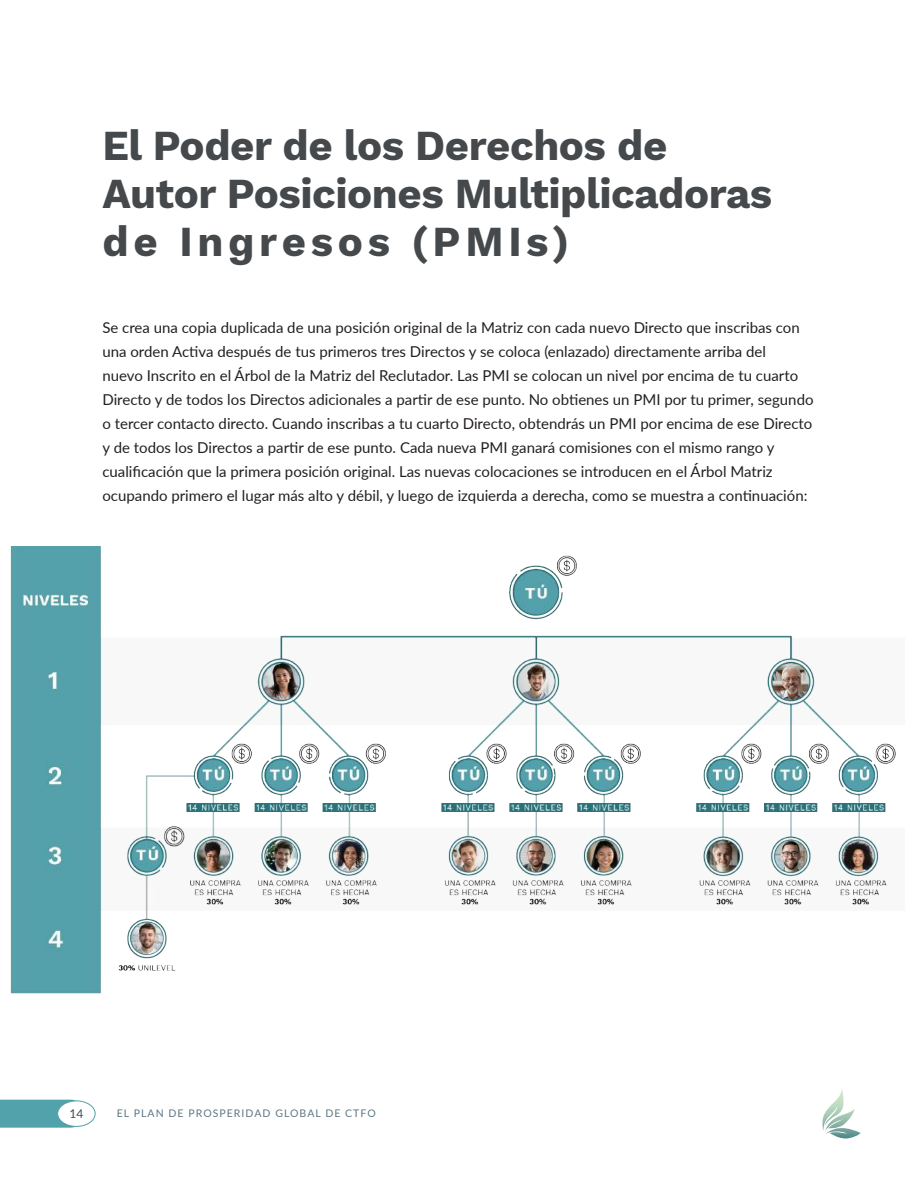
<style>
.page{position:relative;width:918px;height:1188px;background:#fff}
.page>*{position:absolute;margin:0;border:0;box-sizing:border-box;transform-origin:0 0}
.t1{font:42px/48px "Work Sans";letter-spacing:-.01em;color:#45494c}
.t2{font:15px/24px "Lato";color:#231f20}
.t3{font:12px "Lato";color:#45494c}
.t4{font:10.5px "Lato";letter-spacing:.1em;color:#5e7682}
</style>
<div class="page">
<div style="left:0;top:1100px;width:85px;height:28px;background:#51a2aa"></div>
<div style="left:58px;top:1101px;width:37px;height:25px;background:#fff;border-radius:50%"></div>
<div style="left:57px;top:1101px;width:39px;height:26px;border:1px solid #51a2aa;border-radius:50%"></div>
<svg style="left:822px;top:1089px;width:39px;height:49px"></svg>
<img style="left:10px;top:547px;width:886px;height:447px">
<h1 class="t1" style="left:102px;top:120px;width:671px">El Poder de los Derechos de<br>Autor Posiciones Multiplicadoras de Ingresos (PMIs)</h1>
<p class="t2" style="left:102px;top:315px;width:713px">Se crea una copia duplicada de una posición original de la Matriz con cada nuevo Directo que inscribas con una orden Activa después de tus primeros tres Directos y se coloca (enlazado) directamente arriba del<br>nuevo Inscrito en el Árbol de la Matriz del Reclutador. Las PMI se colocan un nivel por encima de tu cuarto Directo y de todos los Directos adicionales a partir de ese punto. No obtienes un PMI por tu primer, segundo o tercer contacto directo. Cuando inscribas a tu cuarto Directo, obtendrás un PMI por encima de ese Directo y de todos los Directos a partir de ese punto. Cada nueva PMI ganará comisiones con el mismo rango y cualificación que la primera posición original. Las nuevas colocaciones se introducen en el Árbol Matriz ocupando primero el lugar más alto y débil, y luego de izquierda a derecha, como se muestra a continuación:</p>
<p class="t3" style="left:69px;top:1105px;width:15px">14</p>
<p class="t4" style="left:117px;top:1106px;width:261px">EL PLAN DE PROSPERIDAD GLOBAL DE CTFO</p>
</div>
